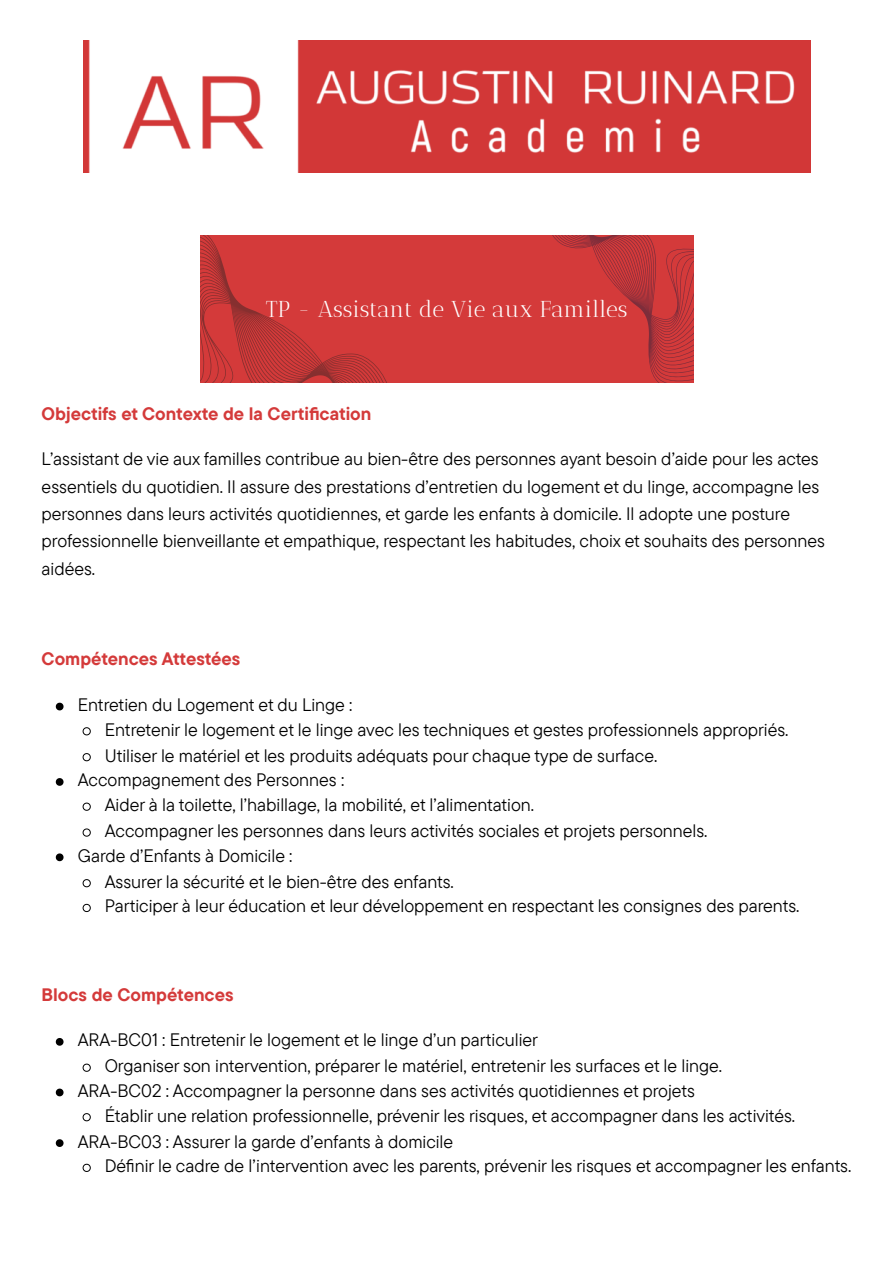
<style>
.page{position:relative;width:894px;height:1263px;background:#fff}
.page>*{position:absolute;margin:0;border:0;box-sizing:border-box;transform-origin:0 0}
.t1{font:22.95px "Antic Didone";color:#fff}
.t2{font:18px/27.6px "TT Commons Pro";color:#000}
.t3{font:700 18px "TT Commons Pro";color:#d43a3a}
</style>
<div class="page">
<img style="left:83px;top:40px;width:727px;height:132px">
<div style="left:200px;top:235px;width:493px;height:148px;background:#d43a3a"></div>
<svg style="left:200px;top:235px;width:187px;height:148px"></svg>
<svg style="left:552px;top:235px;width:141px;height:148px"></svg>
<svg style="left:56px;top:703px;width:7px;height:7px"></svg>
<svg style="left:82px;top:727px;width:9px;height:9px"></svg>
<svg style="left:82px;top:753px;width:9px;height:8px"></svg>
<svg style="left:56px;top:778px;width:7px;height:8px"></svg>
<svg style="left:82px;top:802px;width:9px;height:9px"></svg>
<svg style="left:82px;top:828px;width:9px;height:9px"></svg>
<svg style="left:56px;top:853px;width:7px;height:8px"></svg>
<svg style="left:82px;top:879px;width:9px;height:8px"></svg>
<svg style="left:82px;top:904px;width:9px;height:8px"></svg>
<svg style="left:56px;top:1038px;width:7px;height:8px"></svg>
<svg style="left:82px;top:1063px;width:9px;height:9px"></svg>
<svg style="left:56px;top:1089px;width:7px;height:7px"></svg>
<svg style="left:82px;top:1113px;width:9px;height:8px"></svg>
<svg style="left:56px;top:1139px;width:7px;height:8px"></svg>
<svg style="left:82px;top:1163px;width:9px;height:9px"></svg>
<p class="t1" style="left:266px;top:295px;width:363px">TP - Assistant de Vie aux Familles</p>
<h1 class="t3" style="left:42px;top:402px;width:331px">Objectifs et Contexte de la Certification</h1>
<p class="t2" style="left:42px;top:444px;width:784px">L’assistant de vie aux familles contribue au bien-être des personnes ayant besoin d’aide pour les actes essentiels du quotidien. Il assure des prestations d’entretien du logement et du linge, accompagne les personnes dans leurs activités quotidiennes, et garde les enfants à domicile. Il adopte une posture professionnelle bienveillante et empathique, respectant les habitudes, choix et souhaits des personnes aidées.</p>
<h1 class="t3" style="left:42px;top:647px;width:200px">Compétences Attestées</h1>
<p class="t2" style="left:78px;top:690px;width:276px">Entretien du Logement et du Linge :</p>
<p class="t2" style="left:105px;top:715px;width:685px">Entretenir le logement et le linge avec les techniques et gestes professionnels appropriés.</p>
<p class="t2" style="left:105px;top:741px;width:554px">Utiliser le matériel et les produits adéquats pour chaque type de surface.</p>
<p class="t2" style="left:78px;top:766px;width:268px">Accompagnement des Personnes :</p>
<p class="t2" style="left:105px;top:791px;width:431px">Aider à la toilette, l’habillage, la mobilité, et l’alimentation.</p>
<p class="t2" style="left:105px;top:816px;width:604px">Accompagner les personnes dans leurs activités sociales et projets personnels.</p>
<p class="t2" style="left:78px;top:841px;width:216px">Garde d’Enfants à Domicile :</p>
<p class="t2" style="left:105px;top:867px;width:350px">Assurer la sécurité et le bien-être des enfants.</p>
<p class="t2" style="left:105px;top:892px;width:696px">Participer à leur éducation et leur développement en respectant les consignes des parents.</p>
<h1 class="t3" style="left:42px;top:983px;width:193px">Blocs de Compétences</h1>
<p class="t2" style="left:78px;top:1026px;width:461px">ARA-BC01 : Entretenir le logement et le linge d’un particulier</p>
<p class="t2" style="left:105px;top:1052px;width:618px">Organiser son intervention, préparer le matériel, entretenir les surfaces et le linge.</p>
<p class="t2" style="left:78px;top:1076px;width:618px">ARA-BC02 : Accompagner la personne dans ses activités quotidiennes et projets</p>
<p class="t2" style="left:105px;top:1101px;width:691px">Établir une relation professionnelle, prévenir les risques, et accompagner dans les activités.</p>
<p class="t2" style="left:78px;top:1127px;width:377px">ARA-BC03 : Assurer la garde d’enfants à domicile</p>
<p class="t2" style="left:105px;top:1152px;width:748px">Définir le cadre de l’intervention avec les parents, prévenir les risques et accompagner les enfants.</p>
</div>
